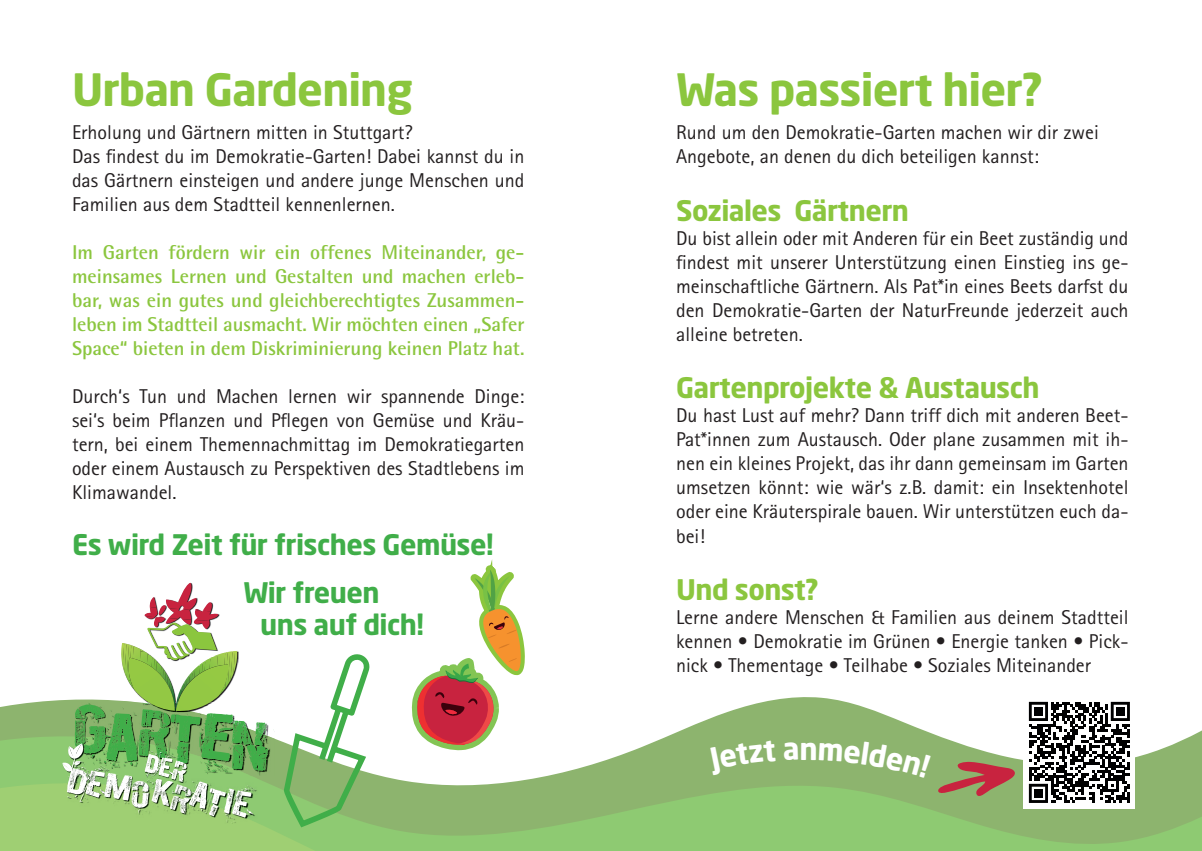
<style>
.page{position:relative;width:1202px;height:851px;background:#fff}
.page>*{position:absolute;margin:0;border:0;box-sizing:border-box;transform-origin:0 0}
.t1{font:700 44px "Neo Sans Pro";letter-spacing:-.02em;color:#8bc63e}
.t2{font:700 29.8px "Neo Sans Pro";color:#fff}
.t3{font:700 28px "Neo Sans Pro";letter-spacing:-.02em;color:#8bc63e}
.t4{font:700 28px/48px "Neo Sans Pro";letter-spacing:-.02em;color:#40ae49}
.t5{font:20px/24px "Rotis Sans Serif Std";color:#231f20;text-align:justify}
.t6{font:700 20px/24px "Rotis Semi Sans Std";color:#8bc63e;text-align:justify}
</style>
<div class="page">
<svg style="left:0;top:697px;width:891px;height:20px"></svg>
<svg style="left:0;top:717px;width:1202px;height:58px"></svg>
<svg style="left:0;top:775px;width:1202px;height:75px;background:#91c271"></svg>
<img style="left:273px;top:702px;width:2px;height:36px">
<img style="left:67px;top:822px;width:190px;height:1px">
<svg style="left:62px;top:582px;width:211px;height:240px"></svg>
<svg style="left:284px;top:654px;width:87px;height:174px"></svg>
<div style="left:1023px;top:696px;width:112px;height:112px;background:#fff"></div>
<svg style="left:1029px;top:701px;width:101px;height:101px"></svg>
<div style="left:1034px;top:707px;width:8px;height:8px;background:#000001"></div>
<div style="left:1116px;top:707px;width:8px;height:8px;background:#000001"></div>
<div style="left:1034px;top:789px;width:8px;height:8px;background:#000001"></div>
<svg style="left:407px;top:559px;width:122px;height:222px"></svg>
<div style="left:708px;top:740px;width:68px;height:34px;background:#8db46e"></div>
<svg style="left:784px;top:742px;width:14px;height:18px"></svg>
<svg style="left:819px;top:741px;width:199px;height:58px;background:#99aa71"></svg>
<h1 class="t1" style="left:72px;top:61px;width:342px">Urban Gardening</h1>
<p class="t5" style="left:72px;top:120px;width:454px;text-align:left">Erholung und Gärtnern mitten in Stuttgart?<br>Das findest du im Demokratie-Garten! Dabei kannst du in das Gärtnern einsteigen und andere junge Menschen und Familien aus dem Stadtteil kennenlernen.</p>
<p class="t6" style="left:72px;top:240px;width:454px">Im Garten fördern wir ein offenes Miteinander, ge&shy;meinsames Lernen und Gestalten und machen erleb&shy;bar, was ein gutes und gleichberechtigtes Zusammen&shy;leben im Stadtteil ausmacht. Wir möchten einen „Safer Space“ bieten in dem Diskriminierung keinen Platz hat.</p>
<p class="t5" style="left:72px;top:384px;width:454px">Durch‘s Tun und Machen lernen wir spannende Dinge: sei‘s beim Pflanzen und Pflegen von Gemüse und Kräu&shy;tern, bei einem Themennachmittag im Demokratiegarten oder einem Austausch zu Perspektiven des Stadtlebens im Klimawandel.</p>
<h3 class="t4" style="left:243px;top:520px;width:252px;text-indent:-171px">Es wird Zeit für frisches Gemüse!<br>Wir freuen</h3>
<h3 class="t4" style="left:260px;top:600px;width:165px">uns auf dich!</h3>
<h1 class="t1" style="left:676px;top:61px;width:369px">Was passiert hier?</h1>
<p class="t5" style="left:676px;top:120px;width:424px">Rund um den Demokratie-Garten machen wir dir zwei<br>Angebote, an denen du dich beteiligen kannst:</p>
<h3 class="t3" style="left:676px;top:192px;width:234px">Soziales Gärtnern</h3>
<p class="t5" style="left:676px;top:226px;width:454px">Du bist allein oder mit Anderen für ein Beet zuständig und findest mit unserer Unter stützung einen Einstieg ins ge&shy;meinschaftliche Gärtnern. Als Pat*in eines Beets darfst du den Demokratie-Garten der NaturFreunde jederzeit auch alleine betreten.</p>
<h3 class="t3" style="left:676px;top:370px;width:365px">Gartenprojekte &amp; Austausch</h3>
<p class="t5" style="left:676px;top:403px;width:454px">Du hast Lust auf mehr? Dann triff dich mit anderen Beet-Pat*innen zum Austausch. Oder plane zusammen mit ih&shy;nen ein kleines Projekt, das ihr dann gemeinsam im Garten umsetzen könnt: wie wär‘s z.B. damit: ein Insektenhotel oder eine Kräuterspirale bauen. Wir unterstützen euch da&shy;bei!</p>
<h3 class="t3" style="left:676px;top:571px;width:144px">Und sonst?</h3>
<p class="t5" style="left:676px;top:605px;width:454px">Lerne andere Menschen &amp; Familien aus deinem Stadtteil kennen • Demokratie im Grünen • Energie tanken • Pick&shy;nick • Thementage • Teilhabe • Soziales Miteinander</p>
<h2 class="t2" style="left:799px;top:729px;width:20px">n</h2>
</div>
